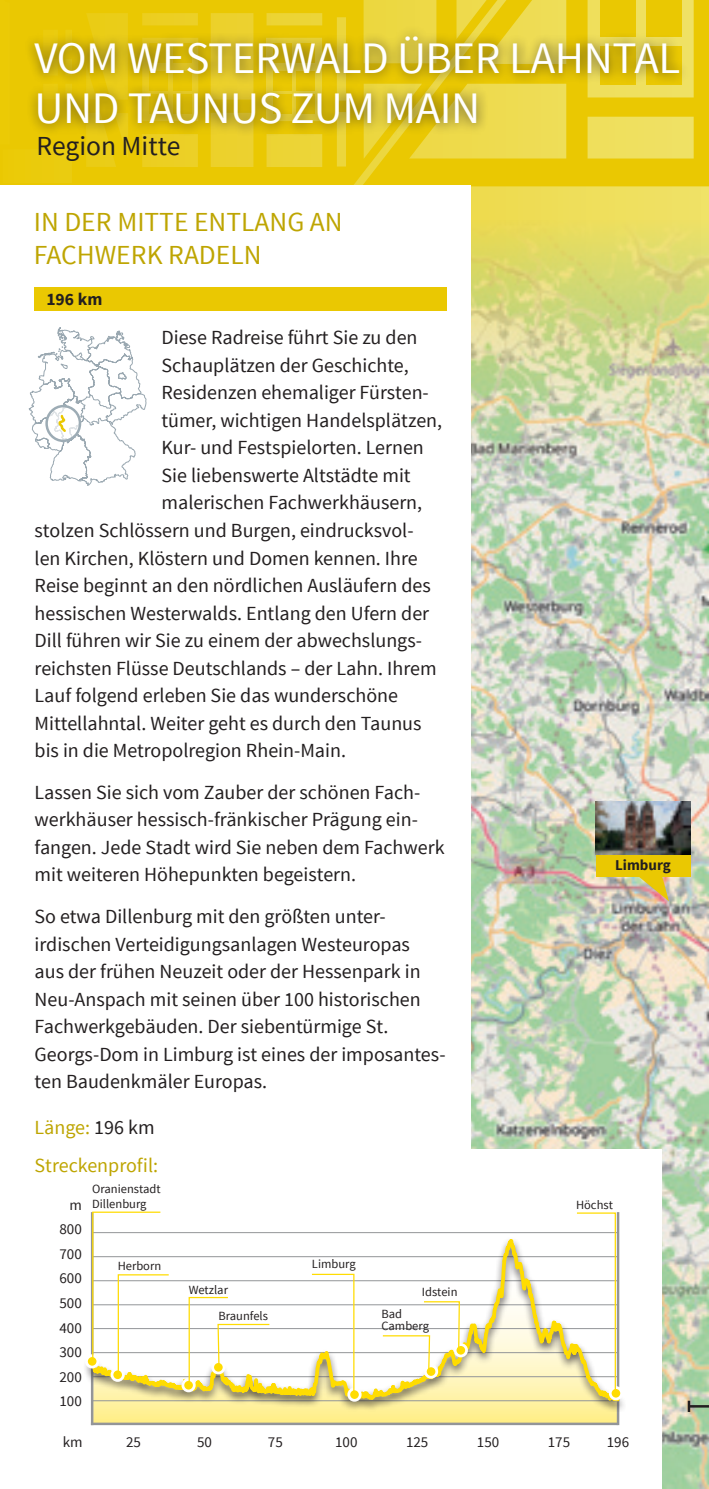
<style>
.page{position:relative;width:709px;height:1489px;background:#fff}
.page>*{position:absolute;margin:0;border:0;box-sizing:border-box;transform-origin:0 0}
.t1{font:45px/50px "Source Sans Pro";letter-spacing:-.01em;color:#fff}
.t2{font:27.5px/33px "Source Sans Pro";color:#bea502}
.t3{font:27.5px "Source Sans Pro";color:#231f20}
.t4{font:20px/27.5px "Source Sans Pro";color:#231f20}
.t5{font:20px "Source Sans Pro";color:#bea502}
.t6{font:700 17.5px "Source Sans Pro";color:#231f20}
.t7{font:15px "Source Sans Pro";color:#231f20}
.t8{font:700 15px "Source Sans Pro";color:#231f20}
.t9{font:12.5px/12.5px "Source Sans Pro";color:#231f20}
.s1{color:#231f20}
</style>
<div class="page">
<img style="left:471px;top:478px;width:238px;height:1010px">
<svg style="left:471px;top:186px;width:238px;height:292px;background:#d5d68c"></svg>
<svg style="left:0;top:0;width:362px;height:185px;background:#eaca0e"></svg>
<svg style="left:362px;top:0;width:347px;height:186px;background:#ebd023"></svg>
<div style="left:23px;top:25px;width:666px;height:111px;background:#231f20;opacity:.7"></div>
<div style="left:0;top:1149px;width:661px;height:339px;background:#fff"></div>
<div style="left:34px;top:287px;width:412px;height:23px;background:#eac802"></div>
<hr style="left:689px;top:1404px;width:20px;height:3px;background:#231f20">
<svg style="left:687px;top:1400px;width:3px;height:11px"></svg>
<svg style="left:28px;top:327px;width:119px;height:159px"></svg>
<svg style="left:630px;top:876px;width:39px;height:25px"></svg>
<div style="left:595px;top:853px;width:95px;height:23px;background:#eac802"></div>
<img style="left:595px;top:801px;width:95px;height:53px">
<svg style="left:89px;top:1130px;width:532px;height:296px"></svg>
<div style="left:112px;top:1368px;width:11px;height:12px;background:#ffdc01;border-radius:50%"></div>
<div style="left:111px;top:1367px;width:14px;height:14px;border:3px solid #fff;border-radius:50%"></div>
<div style="left:349px;top:1388px;width:11px;height:12px;background:#ffdc01;border-radius:50%"></div>
<div style="left:347px;top:1387px;width:14px;height:14px;border:3px solid #fff;border-radius:50%"></div>
<svg style="left:311px;top:1272px;width:44px;height:124px"></svg>
<svg style="left:183px;top:1379px;width:11px;height:11px"></svg>
<div style="left:181px;top:1377px;width:15px;height:15px;border:3px solid #fff;border-radius:50%"></div>
<svg style="left:188px;top:1296px;width:83px;height:91px"></svg>
<div style="left:425px;top:1365px;width:12px;height:12px;background:#ffdc01;border-radius:50%"></div>
<div style="left:424px;top:1364px;width:14px;height:14px;border:3px solid #fff;border-radius:50%"></div>
<div style="left:455px;top:1344px;width:11px;height:11px;background:#ffdc01;border-radius:50%"></div>
<div style="left:454px;top:1342px;width:14px;height:15px;border:3px solid #fff;border-radius:50%"></div>
<svg style="left:381px;top:1300px;width:79px;height:73px"></svg>
<div style="left:86px;top:1355px;width:12px;height:11px;background:#ffdc01;border-radius:50%"></div>
<div style="left:85px;top:1354px;width:14px;height:14px;border:3px solid #fff;border-radius:50%"></div>
<svg style="left:92px;top:1210px;width:78px;height:166px"></svg>
<div style="left:610px;top:1387px;width:11px;height:11px;background:#ffdc01;border-radius:50%"></div>
<div style="left:609px;top:1385px;width:14px;height:15px;border:3px solid #fff;border-radius:50%"></div>
<svg style="left:575px;top:1211px;width:41px;height:184px"></svg>
<p class="t1" style="left:35px;top:34px;width:647px">VOM WESTERWALD ÜBER LAHNTAL<br>UND TAUNUS ZUM MAIN</p>
<p class="t3" style="left:36px;top:129px;width:145px">Region Mitte</p>
<p class="t2" style="left:34px;top:206px;width:310px">IN DER MITTE ENTLANG AN<br>FACHWERK RADELN</p>
<p class="t6" style="left:46px;top:288px;width:57px">196 km</p>
<p class="t4" style="left:161px;top:324px;width:257px">Diese Radreise führt Sie zu den</p>
<p class="t4" style="left:161px;top:352px;width:249px">Schauplätzen der Geschichte,</p>
<p class="t4" style="left:161px;top:379px;width:269px">Residenzen ehemaliger Fürsten-</p>
<p class="t4" style="left:161px;top:407px;width:282px">tümer, wichtigen Handelsplätzen,</p>
<p class="t4" style="left:161px;top:434px;width:264px">Kur- und Festspielorten. Lernen</p>
<p class="t4" style="left:161px;top:462px;width:251px">Sie liebenswerte Altstädte mit</p>
<p class="t4" style="left:161px;top:489px;width:262px">malerischen Fachwerkhäusern,</p>
<p class="t4" style="left:35px;top:517px;width:380px">stolzen Schlössern und Burgen, eindrucksvol-</p>
<p class="t4" style="left:35px;top:544px;width:385px">len Kirchen, Klöstern und Domen kennen. Ihre</p>
<p class="t4" style="left:35px;top:572px;width:397px">Reise beginnt an den nördlichen Ausläufern des</p>
<p class="t4" style="left:35px;top:599px;width:396px">hessischen Westerwalds. Entlang den Ufern der</p>
<p class="t4" style="left:35px;top:627px;width:389px">Dill führen wir Sie zu einem der abwechslungs-</p>
<p class="t4" style="left:35px;top:654px;width:403px">reichsten Flüsse Deutschlands – der Lahn. Ihrem</p>
<p class="t4" style="left:35px;top:682px;width:365px">Lauf folgend erleben Sie das wunderschöne</p>
<p class="t4" style="left:35px;top:709px;width:388px">Mittellahntal. Weiter geht es durch den Taunus</p>
<p class="t4" style="left:35px;top:737px;width:313px">bis in die Metropolregion Rhein-Main.</p>
<p class="t4" style="left:35px;top:778px;width:411px">Lassen Sie sich vom Zauber der schönen Fach&shy;werkhäuser hessisch-fränkischer Prägung ein&shy;fangen. Jede Stadt wird Sie neben dem Fachwerk mit weiteren Höhepunkten begeistern.</p>
<p class="t4" style="left:35px;top:903px;width:412px">So etwa Dillenburg mit den größten unter&shy;irdischen Verteidigungsanlagen Westeuropas<br>aus der frühen Neuzeit oder der Hessenpark in Neu-Anspach mit seinen über 100 historischen Fachwerkgebäuden. Der siebentürmige St.<br>Georgs-Dom in Limburg ist eines der imposantes&shy;ten Baudenkmäler Europas.</p>
<p class="t5" style="left:35px;top:1115px;width:121px">Länge: <span class="s1">196 km</span></p>
<p class="t5" style="left:35px;top:1152px;width:125px">Streckenprofil:</p>
<p class="t7" style="left:69px;top:1195px;width:14px">m</p>
<p class="t7" style="left:59px;top:1219px;width:24px">800</p>
<p class="t7" style="left:59px;top:1244px;width:24px">700</p>
<p class="t7" style="left:59px;top:1268px;width:24px">600</p>
<p class="t7" style="left:59px;top:1293px;width:24px">500</p>
<p class="t7" style="left:59px;top:1318px;width:24px">400</p>
<p class="t7" style="left:59px;top:1342px;width:24px">300</p>
<p class="t7" style="left:59px;top:1367px;width:24px">200</p>
<p class="t7" style="left:59px;top:1391px;width:24px">100</p>
<p class="t9" style="left:92px;top:1181px;width:70px;line-height:15px">Oranienstadt<br>Dillenburg</p>
<p class="t9" style="left:118px;top:1259px;width:45px">Herborn</p>
<p class="t9" style="left:312px;top:1257px;width:45px">Limburg</p>
<p class="t9" style="left:189px;top:1283px;width:41px">Wetzlar</p>
<p class="t9" style="left:218px;top:1309px;width:51px">Braunfels</p>
<p class="t9" style="left:381px;top:1307px;width:49px">Bad<br>Camberg</p>
<p class="t9" style="left:422px;top:1285px;width:37px">Idstein</p>
<p class="t8" style="left:615px;top:855px;width:57px">Limburg</p>
<p class="t9" style="left:576px;top:1198px;width:38px">Höchst</p>
<p class="t7" style="left:63px;top:1431px;width:21px">km</p>
<p class="t7" style="left:126px;top:1431px;width:16px">25</p>
<p class="t7" style="left:197px;top:1431px;width:16px">50</p>
<p class="t7" style="left:268px;top:1431px;width:16px">75</p>
<p class="t7" style="left:335px;top:1431px;width:24px">100</p>
<p class="t7" style="left:406px;top:1431px;width:24px">125</p>
<p class="t7" style="left:477px;top:1431px;width:24px">150</p>
<p class="t7" style="left:548px;top:1431px;width:24px">175</p>
<p class="t7" style="left:607px;top:1431px;width:24px">196</p>
</div>
